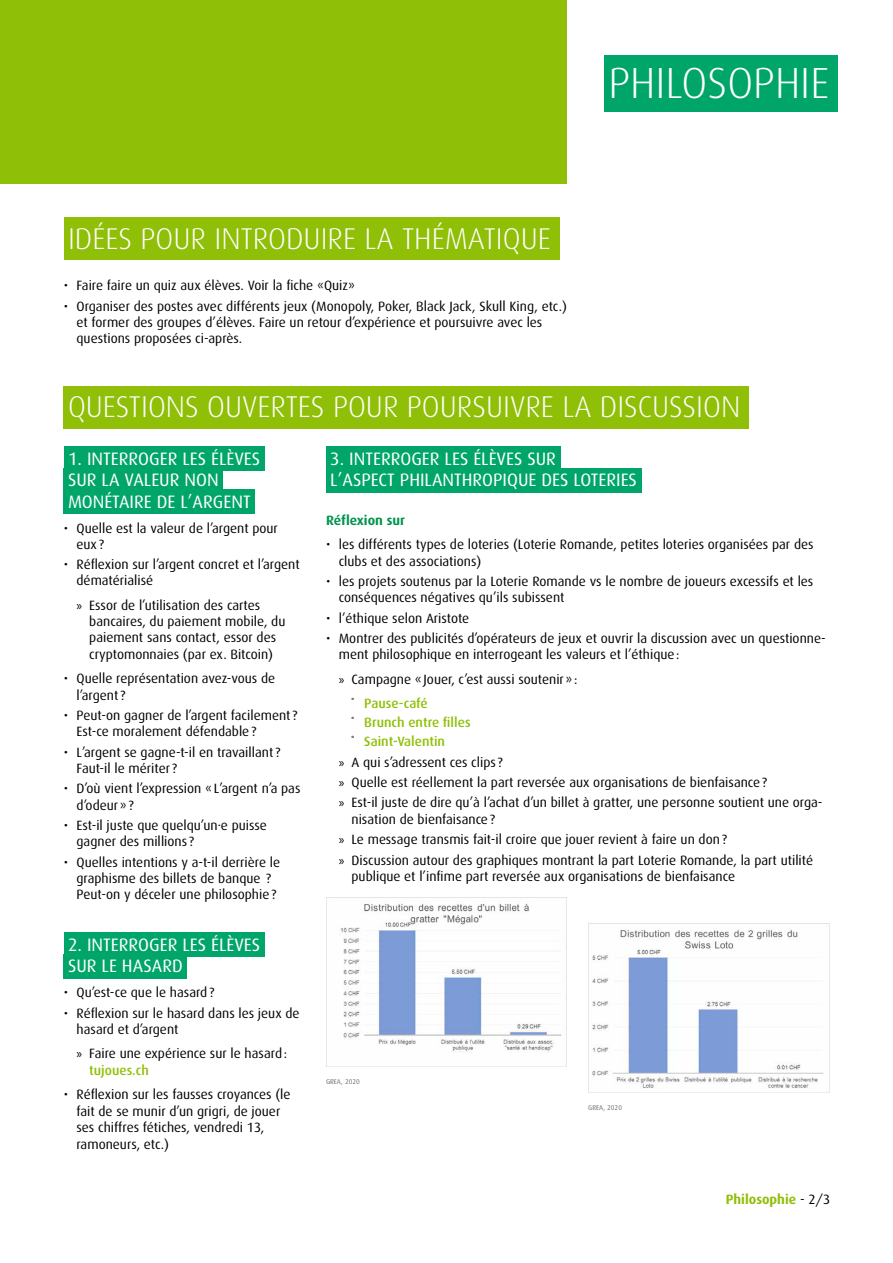
<style>
.page{position:relative;width:893px;height:1263px;background:#fff}
.page>*{position:absolute;margin:0;border:0;box-sizing:border-box;transform-origin:0 0}
.t1{font:300 43.5px "Dax";color:#fff}
.t2{font:300 30px "Dax";color:#fff}
.t3{font:18px/21.6px "Dax";color:#fff}
.t4{font:13.5px/16.2px "Dax";color:#000}
.t5{font:500 13.5px "Dax";color:#90bf07}
.t6{font:700 13.5px "Dax";color:#90bf07}
.t7{font:700 13.5px "Dax";color:#00954d}
.t8{font:7.05px "Dax";color:#6f7070}
.s1{font-family:"Myriad Pro"}
.s2{font-weight:500;color:#90bf07}
.s3{font-weight:400;color:#000}
</style>
<div class="page">
<div style="left:0;top:0;width:567px;height:184px;background:#90bf07"></div>
<div style="left:64px;top:217px;width:495px;height:43px;background:#90bf07"></div>
<div style="left:64px;top:386px;width:685px;height:42px;background:#90bf07"></div>
<div style="left:64px;top:446px;width:200px;height:25px;background:#00a56a"></div>
<div style="left:64px;top:468px;width:159px;height:24px;background:#00a56a"></div>
<div style="left:64px;top:490px;width:191px;height:24px;background:#00a56a"></div>
<div style="left:64px;top:933px;width:200px;height:24px;background:#00a56a"></div>
<div style="left:64px;top:954px;width:123px;height:24px;background:#00a56a"></div>
<div style="left:326px;top:446px;width:234px;height:25px;background:#00a56a"></div>
<div style="left:326px;top:468px;width:315px;height:24px;background:#00a56a"></div>
<img style="left:326px;top:898px;width:241px;height:169px">
<img style="left:588px;top:923px;width:241px;height:169px">
<div style="left:604px;top:55px;width:234px;height:57px;background:#00a56a"></div>
<h1 class="t1" style="left:608px;top:59px;width:222px">PHILOSOPHIE</h1>
<h2 class="t2" style="left:68px;top:222px;width:484px">IDÉES POUR INTRODUIRE LA THÉMATIQUE</h2>
<p class="t4" style="left:64px;top:278px;width:293px">• Faire faire un quiz aux élèves. Voir la fiche «Quiz»</p>
<p class="t4" style="left:77px;top:298px;width:492px;text-indent:-13px">• Organiser des postes avec différents jeux (Monopoly, Poker, Black Jack, Skull King, etc.) et former des groupes d’élèves. Faire un retour d’expérience et poursuivre avec les questions proposées ci-après.</p>
<h2 class="t2" style="left:68px;top:391px;width:674px">QUESTIONS OUVERTES POUR POURSUIVRE LA DISCUSSION</h2>
<h3 class="t3" style="left:68px;top:448px;width:194px">1. INTERROGER LES ÉLÈVES<br>SUR LA VALEUR NON<br>MONÉTAIRE DE L’ARGENT</h3>
<p class="t4" style="left:77px;top:520px;width:203px;text-indent:-13px">• Quelle est la valeur de l’argent pour eux ?</p>
<p class="t4" style="left:77px;top:556px;width:225px;text-indent:-13px">• Réflexion sur l’argent concret et l’argent dématérialisé</p>
<p class="t4" style="left:89px;top:597px;width:198px;text-indent:-13px"><span class="s1">»</span> Essor de l’utilisation des cartes bancaires, du paiement mobile, du paiement sans contact, essor des cryptomonnaies (par ex. Bitcoin)</p>
<p class="t4" style="left:77px;top:671px;width:200px;text-indent:-13px">• Quelle représentation avez-vous de l’argent?</p>
<p class="t4" style="left:77px;top:707px;width:223px;text-indent:-13px">• Peut-on gagner de l’argent facilement?<br>Est-ce moralement défendable?</p>
<p class="t4" style="left:77px;top:744px;width:205px;text-indent:-13px">• L’argent se gagne-t-il en travaillant?<br>Faut-il le mériter?</p>
<p class="t4" style="left:77px;top:781px;width:225px;text-indent:-13px">• D’où vient l’expression «L’argent n’a pas d’odeur»?</p>
<p class="t4" style="left:77px;top:817px;width:192px;text-indent:-13px">• Est-il juste que quelqu’un·e puisse gagner des millions ?</p>
<p class="t4" style="left:77px;top:854px;width:205px;text-indent:-13px">• Quelles intentions y a-t-il derrière le graphisme des billets de banque ?<br>Peut-on y déceler une philosophie?</p>
<h3 class="t3" style="left:68px;top:934px;width:194px">2. INTERROGER LES ÉLÈVES<br>SUR LE HASARD</h3>
<p class="t4" style="left:64px;top:984px;width:152px">• Qu’est-ce que le hasard?</p>
<p class="t4" style="left:77px;top:1005px;width:225px;text-indent:-13px">• Réflexion sur le hasard dans les jeux de hasard et d’argent</p>
<p class="t4" style="left:89px;top:1046px;width:199px;text-indent:-13px"><span class="s1">»</span> Faire une expérience sur le hasard: <span class="s2">tujoues.ch</span></p>
<p class="t4" style="left:77px;top:1086px;width:216px;text-indent:-13px">• Réflexion sur les fausses croyances (le fait de se munir d’un grigri, de jouer ses chiffres fétiches, vendredi 13, ramoneurs, etc.)</p>
<h3 class="t3" style="left:330px;top:448px;width:308px">3. INTERROGER LES ÉLÈVES SUR<br>L’ASPECT PHILANTHROPIQUE DES LOTERIES</h3>
<p class="t7" style="left:326px;top:512px;width:80px">Réflexion sur</p>
<p class="t4" style="left:339px;top:537px;width:476px;text-indent:-13px">• les différents types de loteries (Loterie Romande, petites loteries organisées par des clubs et des associations)</p>
<p class="t4" style="left:339px;top:573px;width:476px;text-indent:-13px">• les projets soutenus par la Loterie Romande vs le nombre de joueurs excessifs et les conséquences négatives qu’ils subissent</p>
<p class="t4" style="left:326px;top:610px;width:145px">• l’éthique selon Aristote</p>
<p class="t4" style="left:339px;top:630px;width:489px;text-indent:-13px">• Montrer des publicités d’opérateurs de jeux et ouvrir la discussion avec un questionne&shy;ment philosophique en interrogeant les valeurs et l’éthique:</p>
<p class="t4" style="left:351px;top:668px;width:228px;line-height:23.5px;text-indent:-13px"><span class="s1">»</span> Campagne «Jouer, c’est aussi soutenir»: ˚ <span class="s2">Pause-café</span></p>
<p class="t5" style="left:351px;top:715px;width:121px"><span class="s3">˚</span> Brunch entre filles</p>
<p class="t5" style="left:351px;top:734px;width:95px"><span class="s3">˚</span> Saint-Valentin</p>
<p class="t4" style="left:339px;top:754px;width:166px"><span class="s1">»</span> A qui s’adressent ces clips ?</p>
<p class="t4" style="left:339px;top:774px;width:430px"><span class="s1">»</span> Quelle est réellement la part reversée aux organisations de bienfaisance?</p>
<p class="t4" style="left:339px;top:795px;width:485px"><span class="s1">»</span> Est-il juste de dire qu’à l’achat d’un billet à gratter, une personne soutient une orga-</p>
<p class="t4" style="left:339px;top:809px;width:476px;line-height:20.4px;text-indent:13px">nisation de bienfaisance?<br><span class="s1">»</span> Le message transmis fait-il croire que jouer revient à faire un don?<br><span class="s1">»</span> Discussion autour des graphiques montrant la part Loterie Romande, la part utilité</p>
<p class="t4" style="left:352px;top:868px;width:385px">publique et l’infime part reversée aux organisations de bienfaisance</p>
<p class="t8" style="left:326px;top:1077px;width:35px">GREA, 2020</p>
<p class="t8" style="left:588px;top:1103px;width:35px">GREA, 2020</p>
<p class="t6" style="left:726px;top:1192px;width:106px">Philosophie <span class="s3">- 2/3</span></p>
</div>
